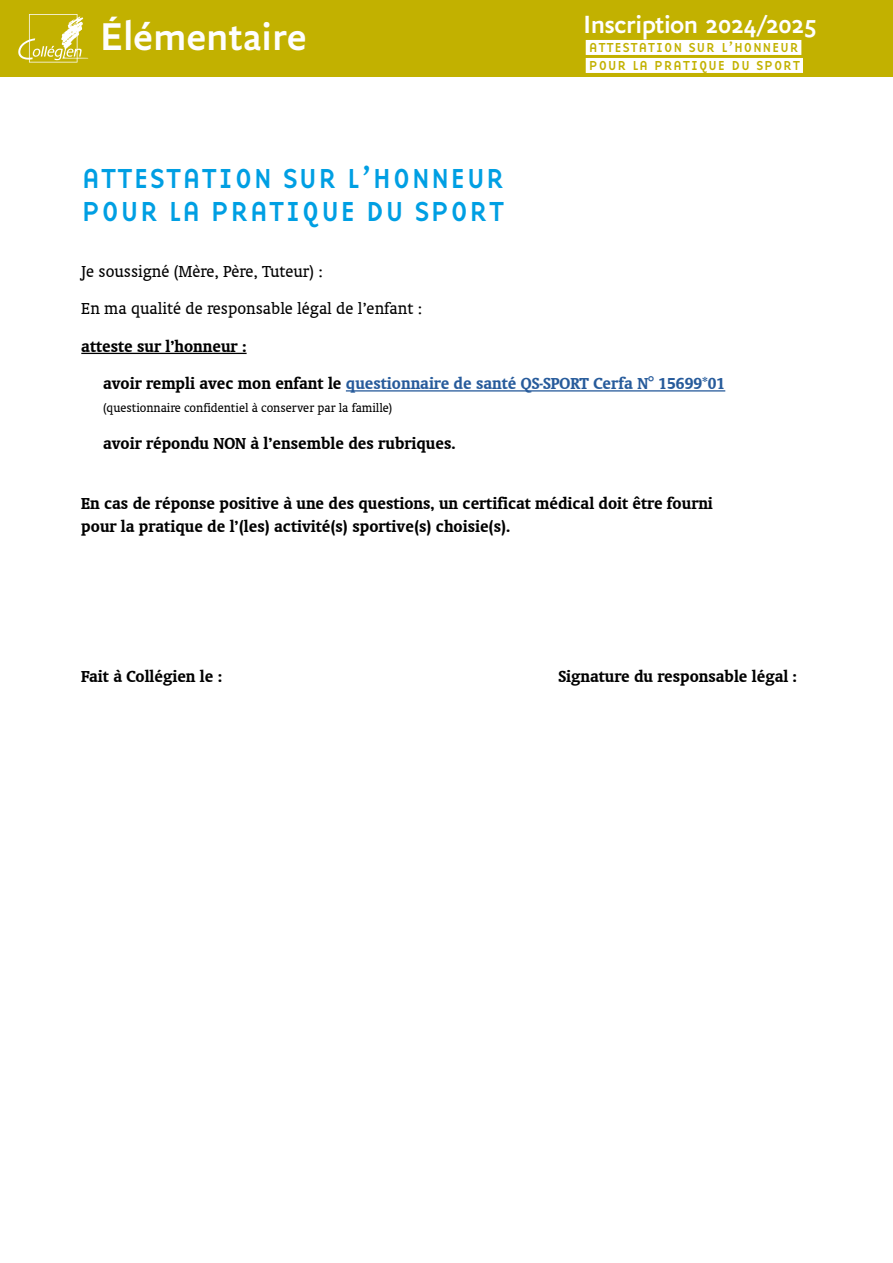
<style>
.page{position:relative;width:893px;height:1263px;background:#fff}
.page>*{position:absolute;margin:0;border:0;box-sizing:border-box;transform-origin:0 0}
.t1{font:500 42px "Yoga Sans Pro";color:#fefefe}
.XX-Titre_1{font:28.5px "Base Nine";letter-spacing:.015em;color:#009fe3}
.Titre-1{font:500 27px "Yoga Sans Pro";letter-spacing:-.02em;color:#fff}
.XX_Normal{font:700 18px/22.5px "Oranda BT";color:#000}
.XX_Normal-2{font:18px "Oranda BT";color:#000}
.XX_Normal-3{font:700 18px "Oranda BT";color:#275b9b}
.XX_Normal-4{font:13.5px "Oranda BT";color:#000}
.barrette{font:13.5px "Base Nine";letter-spacing:.035em;color:#c2b100}
.s1{color:#000}
</style>
<div class="page">
<div style="left:0;top:0;width:893px;height:77px;background:#c2b100"></div>
<div style="left:586px;top:40px;width:215px;height:15px;background:#fff"></div>
<div style="left:586px;top:58px;width:217px;height:15px;background:#fff"></div>
<svg style="left:18px;top:14px;width:71px;height:49px"></svg>
<hr style="left:81px;top:353px;width:166px;height:1px;background:#000">
<hr style="left:346px;top:390px;width:379px;height:2px;background:#275b9b">
<p class="t1" style="left:100px;top:12px;width:208px">Élémentaire</p>
<p class="Titre-1" style="left:584px;top:9px;width:235px">Inscription 2024/2025</p>
<p class="barrette" style="left:589px;top:38px;width:211px">ATTESTATION SUR L’HONNEUR</p>
<p class="barrette" style="left:589px;top:56px;width:213px">POUR LA PRATIQUE DU SPORT</p>
<p class="XX-Titre_1" style="left:82px;top:158px;width:425px">ATTESTATION SUR L’HONNEUR</p>
<p class="XX-Titre_1" style="left:82px;top:191px;width:424px">POUR LA PRATIQUE DU SPORT</p>
<p class="XX_Normal-2" style="left:81px;top:261px;width:243px">Je soussigné (Mère, Père, Tuteur) :</p>
<p class="XX_Normal-2" style="left:81px;top:298px;width:342px">En ma qualité de responsable légal de l’enfant :</p>
<p class="XX_Normal" style="left:81px;top:334px;width:167px">atteste sur l’honneur :</p>
<p class="XX_Normal-3" style="left:103px;top:373px;width:624px"><span class="s1">avoir rempli avec mon enfant le</span> questionnaire de santé QS-SPORT Cerfa N° 15699*01</p>
<p class="XX_Normal-4" style="left:103px;top:400px;width:291px">(questionnaire confidentiel à conserver par la famille)</p>
<p class="XX_Normal" style="left:103px;top:432px;width:354px">avoir répondu NON à l’ensemble des rubriques.</p>
<p class="XX_Normal" style="left:81px;top:492px;width:633px">En cas de réponse positive à une des questions, un certificat médical doit être fourni pour la pratique de l’(les) activité(s) sportive(s) choisie(s).</p>
<p class="XX_Normal" style="left:81px;top:664px;width:143px">Fait à Collégien le :</p>
<p class="XX_Normal" style="left:558px;top:664px;width:240px">Signature du responsable légal :</p>
</div>
